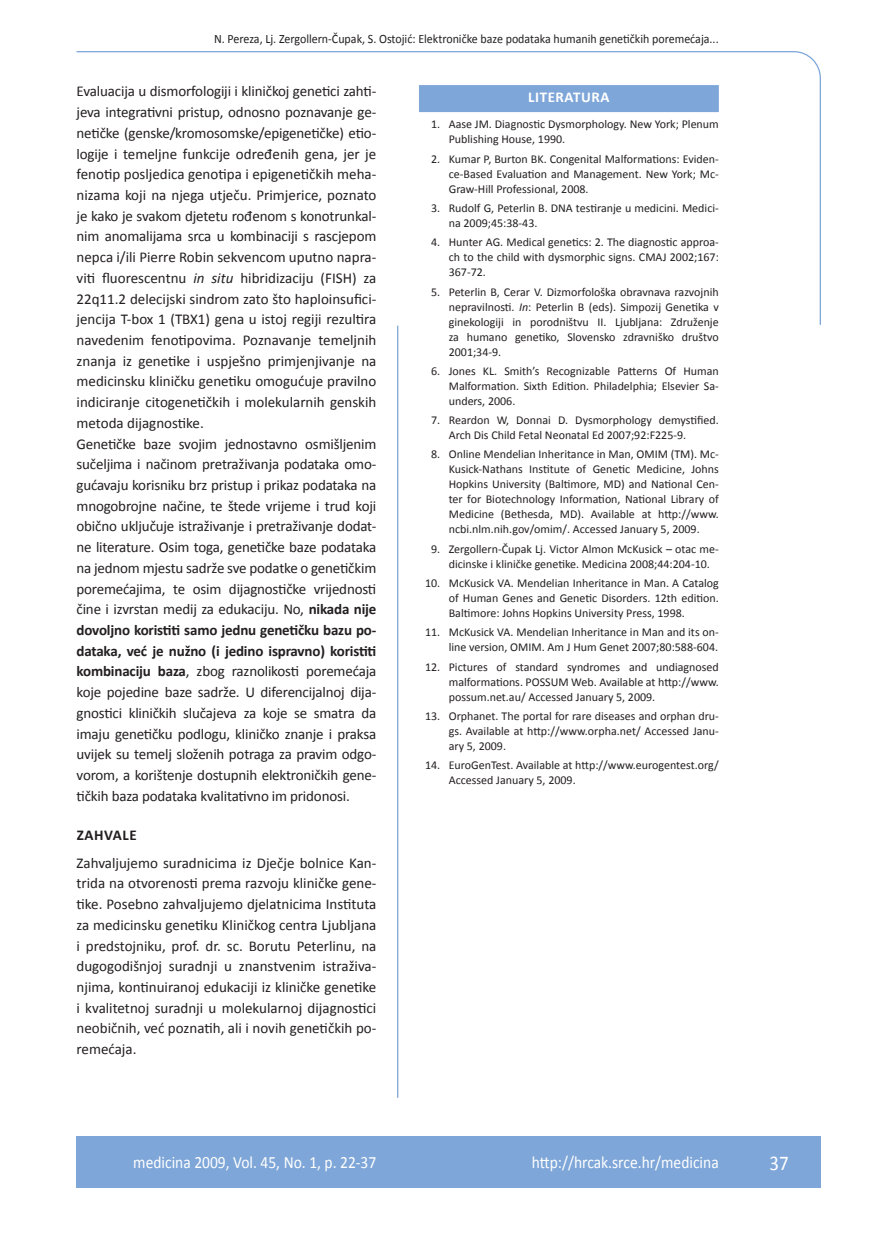
<style>
.page{position:relative;width:872px;height:1234px;background:#fff}
.page>*{position:absolute;margin:0;border:0;box-sizing:border-box;transform-origin:0 0}
.t1{font:21px "Calibri";color:#fff;scale:.9 1}
.t2{font:17.25px "Calibri";color:#fff;scale:.9 1}
.osnovni_tekst{font:15px/20.7px "Calibri";color:#231f20;text-align:justify}
.naslov_ruler{font:700 15px "Calibri";letter-spacing:.04em;color:#fff}
.podnaslov{font:700 15px "Calibri";letter-spacing:.04em;color:#231f20}
.glava{font:12.75px "Calibri";color:#231f20;scale:.94 1}
.literatura{font:12px/15px "Calibri";color:#231f20;text-align:justify}
.s1{font-style:italic}
.s2{font-weight:700}
</style>
<div class="page">
<svg style="left:76px;top:51px;width:745px;height:275px"></svg>
<hr style="left:397px;top:325px;width:1px;height:772px;background:#7ea6d8">
<div style="left:77px;top:1135px;width:744px;height:51px;background:#7ea6d8"></div>
<div style="left:419px;top:85px;width:300px;height:27px;background:#7ea6d8"></div>
<p class="glava" style="left:214px;top:30px;width:538px">N. Pereza, Lj. Zergollern-Čupak, S. Ostojić: Elektroničke baze podataka humanih genetičkih poremećaja...</p>
<p class="osnovni_tekst" style="left:77px;top:80px;width:301px">Evaluacija u dismorfologiji i kliničkoj genetici zahti&shy;jeva integrativni pristup, odnosno poznavanje ge&shy;netičke (genske/kromosomske/epigenetičke) etio&shy;logije i temeljne funkcije određenih gena, jer je fenotip posljedica genotipa i epigenetičkih meha&shy;nizama koji na njega utječu. Primjerice, poznato je kako je svakom djetetu rođenom s konotrunkal&shy;nim anomalijama srca u kombinaciji s rascjepom nepca i/ili Pierre Robin sekvencom uputno napra&shy;viti fluorescentnu <span class="s1">in situ</span> hibridizaciju (FISH) za 22q11.2 delecijski sindrom zato što haploinsufici&shy;jencija T-box 1 (TBX1) gena u istoj regiji rezultira navedenim fenotipovima. Poznavanje temeljnih znanja iz genetike i uspješno primjenjivanje na medicinsku kliničku genetiku omogućuje pravilno indiciranje citogenetičkih i molekularnih genskih metoda dijagnostike.</p>
<p class="osnovni_tekst" style="left:77px;top:432px;width:301px">Genetičke baze svojim jednostavno osmišljenim sučeljima i načinom pretraživanja podataka omo&shy;gućavaju korisniku brz pristup i prikaz podataka na mnogobrojne načine, te štede vrijeme i trud koji obično uključuje istraživanje i pretraživanje dodat&shy;ne literature. Osim toga, genetičke baze podataka na jednom mjestu sadrže sve podatke o genetičkim poremećajima, te osim dijagnostičke vrijednosti čine i izvrstan medij za edukaciju. No, <span class="s2">nikada nije dovoljno koristiti samo jednu genetičku bazu po&shy;dataka, već je nužno (i jedino ispravno) koristiti kombinaciju baza</span>, zbog raznolikosti poremećaja koje pojedine baze sadrže. U diferencijalnoj dija&shy;gnostici kliničkih slučajeva za koje se smatra da imaju genetičku podlogu, kliničko znanje i praksa uvijek su temelj složenih potraga za pravim odgo&shy;vorom, a korištenje dostupnih elektroničkih gene&shy;tičkih baza podataka kvalitativno im pridonosi.</p>
<p class="podnaslov" style="left:77px;top:825px;width:61px">ZAHVALE</p>
<p class="osnovni_tekst" style="left:77px;top:851px;width:301px">Zahvaljujemo suradnicima iz Dječje bolnice Kan&shy;trida na otvorenosti prema razvoju kliničke gene&shy;tike. Posebno zahvaljujemo djelatnicima Instituta za medicinsku genetiku Kliničkog centra Ljubljana i predstojniku, prof. dr. sc. Borutu Peterlinu, na dugogodišnjoj suradnji u znanstvenim istraživa&shy;njima, kontinuiranoj edukaciji iz kliničke genetike i kvalitetnoj suradnji u molekularnoj dijagnostici neobičnih, već poznatih, ali i novih genetičkih po&shy;remećaja.</p>
<p class="naslov_ruler" style="left:528px;top:88px;width:83px">LITERATURA</p>
<p class="literatura" style="left:449px;top:116px;width:271px;text-indent:-18px">1. Aase JM. Diagnostic Dysmorphology. New York; Plenum<br>Publishing House, 1990.</p>
<p class="literatura" style="left:449px;top:151px;width:271px;text-indent:-18px">2. Kumar P, Burton BK. Congenital Malformations: Eviden&shy;ce-Based Evaluation and Management. New York; Mc-Graw-Hill Professional, 2008.</p>
<p class="literatura" style="left:449px;top:200px;width:271px;text-indent:-18px">3. Rudolf G, Peterlin B. DNA testiranje u medicini. Medici&shy;na 2009;45:38-43.</p>
<p class="literatura" style="left:449px;top:234px;width:272px;text-indent:-18px">4. Hunter AG. Medical genetics: 2. The diagnostic approa&shy;ch to the child with dysmorphic signs. CMAJ 2002;167:<br>367-72.</p>
<p class="literatura" style="left:449px;top:283px;width:271px;text-indent:-18px">5. Peterlin B, Cerar V. Dizmorfološka obravnava razvojnih nepravilnosti. <span class="s1">In</span>: Peterlin B (eds). Simpozij Genetika v ginekologiji in porodništvu II. Ljubljana: Združenje za humano genetiko, Slovensko zdravniško društvo 2001;34-9.</p>
<p class="literatura" style="left:449px;top:363px;width:271px;text-indent:-18px">6. Jones KL. Smith’s Recognizable Patterns Of Human Malformation. Sixth Edition. Philadelphia; Elsevier Sa&shy;unders, 2006.</p>
<p class="literatura" style="left:449px;top:412px;width:271px;text-indent:-18px">7. Reardon W, Donnai D. Dysmorphology demystified.<br>Arch Dis Child Fetal Neonatal Ed 2007;92:F225-9.</p>
<p class="literatura" style="left:449px;top:446px;width:271px;text-indent:-18px">8. Online Mendelian Inheritance in Man, OMIM (TM). Mc-Kusick-Nathans Institute of Genetic Medicine, Johns Hopkins University (Baltimore, MD) and National Cen&shy;ter for Biotechnology Information, National Library of Medicine (Bethesda, MD). Available at http://www. ncbi.nlm.nih.gov/omim/. Accessed January 5, 2009.</p>
<p class="literatura" style="left:449px;top:540px;width:271px;text-indent:-18px">9. Zergollern-Čupak Lj. Victor Almon McKusick – otac me&shy;dicinske i kliničke genetike. Medicina 2008;44:204-10.</p>
<p class="literatura" style="left:449px;top:575px;width:271px;text-indent:-24px">10. McKusick VA. Mendelian Inheritance in Man. A Catalog of Human Genes and Genetic Disorders. 12th edition.<br>Baltimore: Johns Hopkins University Press, 1998.</p>
<p class="literatura" style="left:425px;top:624px;width:295px;text-align:right">11. McKusick VA. Mendelian Inheritance in Man and its on&shy;line version, OMIM. Am J Hum Genet 2007;80:588-604.</p>
<p class="literatura" style="left:449px;top:658px;width:271px;text-indent:-24px">12. Pictures of standard syndromes and undiagnosed malformations. POSSUM Web. Available at http://www. possum.net.au/ Accessed January 5, 2009.</p>
<p class="literatura" style="left:449px;top:707px;width:271px;text-indent:-24px">13. Orphanet. The portal for rare diseases and orphan dru&shy;gs. Available at http://www.orpha.net/ Accessed Janu&shy;ary 5, 2009.</p>
<p class="literatura" style="left:449px;top:757px;width:271px;text-indent:-24px">14. EuroGenTest. Available at http://www.eurogentest.org/<br>Accessed January 5, 2009.</p>
<p class="t2" style="left:133px;top:1151px;width:272px">medicina 2009, Vol. 45, No. 1, p. 22-37</p>
<p class="t2" style="left:532px;top:1151px;width:209px">http://hrcak.srce.hr/medicina</p>
<p class="t1" style="left:769px;top:1149px;width:23px">37</p>
</div>
